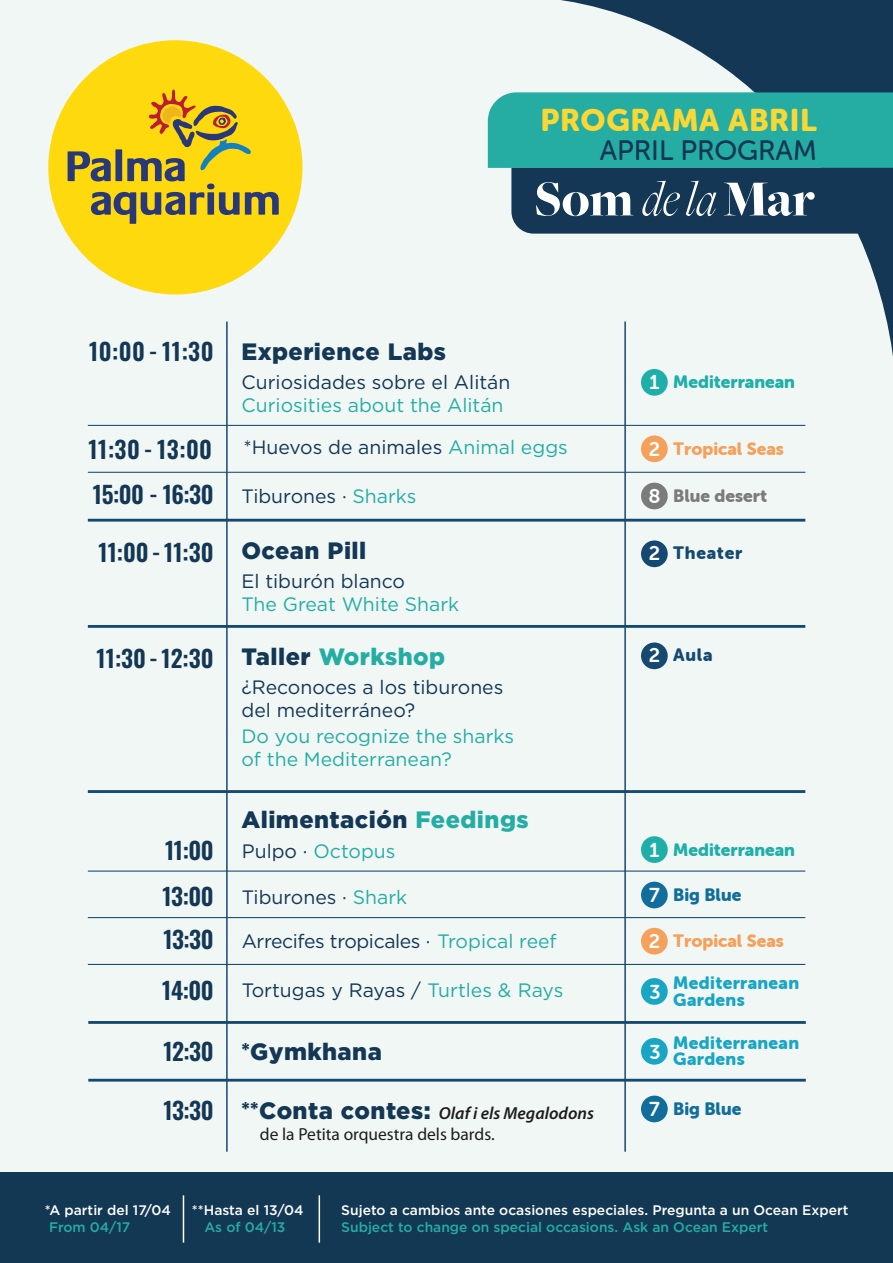
<style>
.page{position:relative;width:893px;height:1263px;background:#fff}
.page>*{position:absolute;margin:0;border:0;box-sizing:border-box;transform-origin:0 0}
.t1{font:30.9px "Museo Sans Rounded 900";letter-spacing:.02em;color:#fad834}
.t2{font:28.05px "Museo Sans Rounded 500";color:#133754}
.t3{font:600 23.7px "Oswald";letter-spacing:-.01em;color:#133754}
.t4{font:900 23.7px "Gotham";letter-spacing:.02em;color:#133754}
.t5{font:900 23.7px "Gotham";letter-spacing:.02em;color:#25ada4}
.t6{font:20.1px "Museo Sans Rounded 700";color:#fff}
.t7{font:19.35px/23.1px "Gotham";color:#133754}
.t8{font:19.35px/23.1px "Gotham";color:#25ada4}
.t9{font:19.35px "Gotham";letter-spacing:-.02em;color:#133754}
.t10{font:17.55px/16px "Museo Sans Rounded 900";letter-spacing:.02em;color:#19a5c4}
.t11{font:17.55px "Museo Sans Rounded 900";color:#1eafa8}
.t12{font:17.55px "Museo Sans Rounded 900";color:#f5a05b}
.t13{font:17.55px "Museo Sans Rounded 900";color:#116e9c}
.t14{font:17.55px "Museo Sans Rounded 900";letter-spacing:.04em;color:#154971}
.t15{font:17.55px "Museo Sans Rounded 900";color:#7c7b7c}
.t16{font:17.4px/20.9px "Myriad Pro";color:#1d1d1b}
.t17{font:500 13.8px "Gotham";color:#fff}
.t18{font:500 13.8px "Gotham";color:#25ada4}
.s1{font-family:"Oswald";font-weight:600}
.s2{color:#25ada4}
.s3{font-family:"Museo Sans Rounded 700";font-size:20.1px;color:#fff}
.s4{font-family:"Gotham";font-weight:400;font-size:19.35px}
.s5{font-family:"Gotham";font-weight:400;font-size:19.35px;color:#25ada4}
.s6{color:#133754}
.s7{font-family:"Oswald";font-weight:600;font-size:23.7px;color:#133754}
.s8{font-size:19.8px}
.s9{font-family:"Gotham";font-weight:900;font-size:23.7px;color:#133754}
.s10{font-weight:600;font-style:italic}
</style>
<div class="page">
<div style="left:0;top:0;width:893px;height:1172px;background:#f1f7f5"></div>
<svg style="left:561px;top:0;width:332px;height:396px"></svg>
<div style="left:48px;top:40px;width:254px;height:254px;background:#fdd90e;border-radius:50%"></div>
<svg style="left:68px;top:90px;width:211px;height:134px"></svg>
<svg style="left:488px;top:92px;width:405px;height:142px;background:#30858c"></svg>
<div style="left:0;top:1172px;width:893px;height:91px;background:#133854"></div>
<hr style="left:88px;top:519px;width:717px;height:3px;background:#154971">
<hr style="left:88px;top:625px;width:717px;height:3px;background:#154971">
<hr style="left:88px;top:870px;width:717px;height:2px;background:#154971">
<hr style="left:88px;top:472px;width:717px;height:1px;background:#154971">
<hr style="left:88px;top:425px;width:717px;height:1px;background:#154971">
<hr style="left:88px;top:917px;width:717px;height:1px;background:#154971">
<hr style="left:88px;top:964px;width:717px;height:1px;background:#154971">
<hr style="left:226px;top:321px;width:2px;height:831px;background:#154971">
<hr style="left:624px;top:321px;width:2px;height:831px;background:#154971">
<div style="left:641px;top:369px;width:27px;height:27px;background:#1eafa8;border-radius:50%"></div>
<div style="left:641px;top:836px;width:27px;height:27px;background:#1eafa8;border-radius:50%"></div>
<div style="left:641px;top:882px;width:27px;height:26px;background:#116e9c;border-radius:50%"></div>
<div style="left:641px;top:1095px;width:27px;height:27px;background:#116e9c;border-radius:50%"></div>
<div style="left:641px;top:928px;width:27px;height:26px;background:#f5a05b;border-radius:50%"></div>
<div style="left:641px;top:435px;width:27px;height:27px;background:#f5a05b;border-radius:50%"></div>
<div style="left:641px;top:540px;width:27px;height:27px;background:#154971;border-radius:50%"></div>
<div style="left:641px;top:642px;width:27px;height:27px;background:#154971;border-radius:50%"></div>
<hr style="left:88px;top:790px;width:717px;height:3px;background:#154971">
<div style="left:641px;top:978px;width:27px;height:27px;background:#19a5c4;border-radius:50%"></div>
<div style="left:641px;top:1038px;width:27px;height:27px;background:#19a5c4;border-radius:50%"></div>
<hr style="left:88px;top:1021px;width:718px;height:3px;background:#154971">
<hr style="left:88px;top:1079px;width:718px;height:2px;background:#154971">
<div style="left:641px;top:483px;width:27px;height:26px;background:#7c7b7c;border-radius:50%"></div>
<hr style="left:183px;top:1195px;width:1px;height:47px;background:#fff">
<hr style="left:319px;top:1195px;width:1px;height:47px;background:#fff">
<h1 class="t1" style="left:541px;top:102px;width:278px">PROGRAMA ABRIL</h1>
<h2 class="t2" style="left:600px;top:135px;width:218px">APRIL PROGRAM</h2>
<p class="t4" style="left:89px;top:336px;width:358px"><span class="s1">10:00 - 11:30</span> Experience Labs</p>
<p class="t7" style="left:241px;top:370px;width:270px">Curiosidades sobre el Alitán</p>
<p class="t8" style="left:241px;top:393px;width:264px">Curiosities about the Alitán</p>
<p class="t3" style="left:89px;top:437px;width:125px">11:30 - 13:00</p>
<p class="t7" style="left:243px;top:436px;width:326px">*Huevos de animales <span class="s2">Animal eggs</span></p>
<p class="t11" style="left:650px;top:372px;width:147px"><span class="s3">1</span> Mediterranean</p>
<p class="t12" style="left:649px;top:439px;width:137px"><span class="s3">2</span> Tropical Seas</p>
<p class="t3" style="left:93px;top:482px;width:325px">15:00 - 16:30 <span class="s4">Tiburones ·</span> <span class="s5">Sharks</span></p>
<p class="t15" style="left:648px;top:486px;width:120px"><span class="s3">8</span> Blue desert</p>
<p class="t3" style="left:98px;top:540px;width:117px">11:00-11:30</p>
<p class="t3" style="left:97px;top:646px;width:119px">11:30-12:30</p>
<p class="t4" style="left:241px;top:534px;width:126px">Ocean Pill</p>
<p class="t7" style="left:241px;top:569px;width:165px">El tiburón blanco</p>
<p class="t8" style="left:241px;top:592px;width:219px">The Great White Shark</p>
<p class="t14" style="left:649px;top:543px;width:95px"><span class="s3">2</span> Theater</p>
<p class="t5" style="left:241px;top:641px;width:205px"><span class="s6">Taller</span> Workshop</p>
<p class="t14" style="left:649px;top:645px;width:65px"><span class="s3">2</span> Aula</p>
<p class="t7" style="left:241px;top:675px;width:263px">¿Reconoces a los tiburones del mediterráneo?</p>
<p class="t8" style="left:241px;top:724px;width:274px">Do you recognize the sharks of the Mediterranean?</p>
<p class="t4" style="left:241px;top:804px;width:289px">Alimentación <span class="s2">Feedings</span></p>
<p class="t8" style="left:165px;top:839px;width:232px"><span class="s7">11:00</span> <span class="s6">Pulpo ·</span> Octopus</p>
<p class="t3" style="left:162px;top:884px;width:53px">13:00</p>
<p class="t7" style="left:242px;top:885px;width:167px">Tiburones · <span class="s2">Shark</span></p>
<p class="t11" style="left:650px;top:839px;width:147px"><span class="s3">1</span> Mediterranean</p>
<p class="t13" style="left:649px;top:885px;width:94px"><span class="s3">7</span> Big Blue</p>
<p class="t3" style="left:163px;top:927px;width:52px">13:30</p>
<p class="t9" style="left:242px;top:929px;width:317px">Arrecifes tropicales · <span class="s2">Tropical reef</span></p>
<p class="t12" style="left:649px;top:931px;width:137px"><span class="s3">2</span> Tropical Seas</p>
<p class="t3" style="left:162px;top:978px;width:53px">14:00</p>
<p class="t7" style="left:242px;top:978px;width:323px">Tortugas y Rayas / <span class="s2">Turtles &amp; Rays</span></p>
<p class="t6" style="left:649px;top:980px;width:13px">3</p>
<p class="t10" style="left:673px;top:975px;width:127px">Mediterranean<br>Gardens</p>
<p class="t10" style="left:673px;top:1035px;width:127px">Mediterranean<br>Gardens</p>
<p class="t4" style="left:163px;top:1035px;width:220px"><span class="s1">12:30</span> <span class="s8">*</span>Gymkhana</p>
<p class="t6" style="left:649px;top:1040px;width:13px">3</p>
<p class="t16" style="left:260px;top:1103px;width:336px;text-indent:-18px"><sup>**</sup><span class="s9">Conta contes:</span> <span class="s10">Olaf i els Megalodons </span>de la Petita orquestra dels bards.</p>
<p class="t3" style="left:163px;top:1097px;width:52px">13:30</p>
<p class="t13" style="left:649px;top:1099px;width:94px"><span class="s3">7</span> Big Blue</p>
<p class="t17" style="left:45px;top:1201px;width:128px">*A partir del 17/04</p>
<p class="t18" style="left:49px;top:1218px;width:83px">From 04/17</p>
<p class="t17" style="left:192px;top:1201px;width:113px">**Hasta el 13/04</p>
<p class="t18" style="left:204px;top:1218px;width:83px">As of 04/13</p>
<p class="t17" style="left:341px;top:1201px;width:509px">Sujeto a cambios ante ocasiones especiales. Pregunta a un Ocean Expert</p>
<p class="t18" style="left:341px;top:1218px;width:428px">Subject to change on special occasions. Ask an Ocean Expert</p>
</div>
